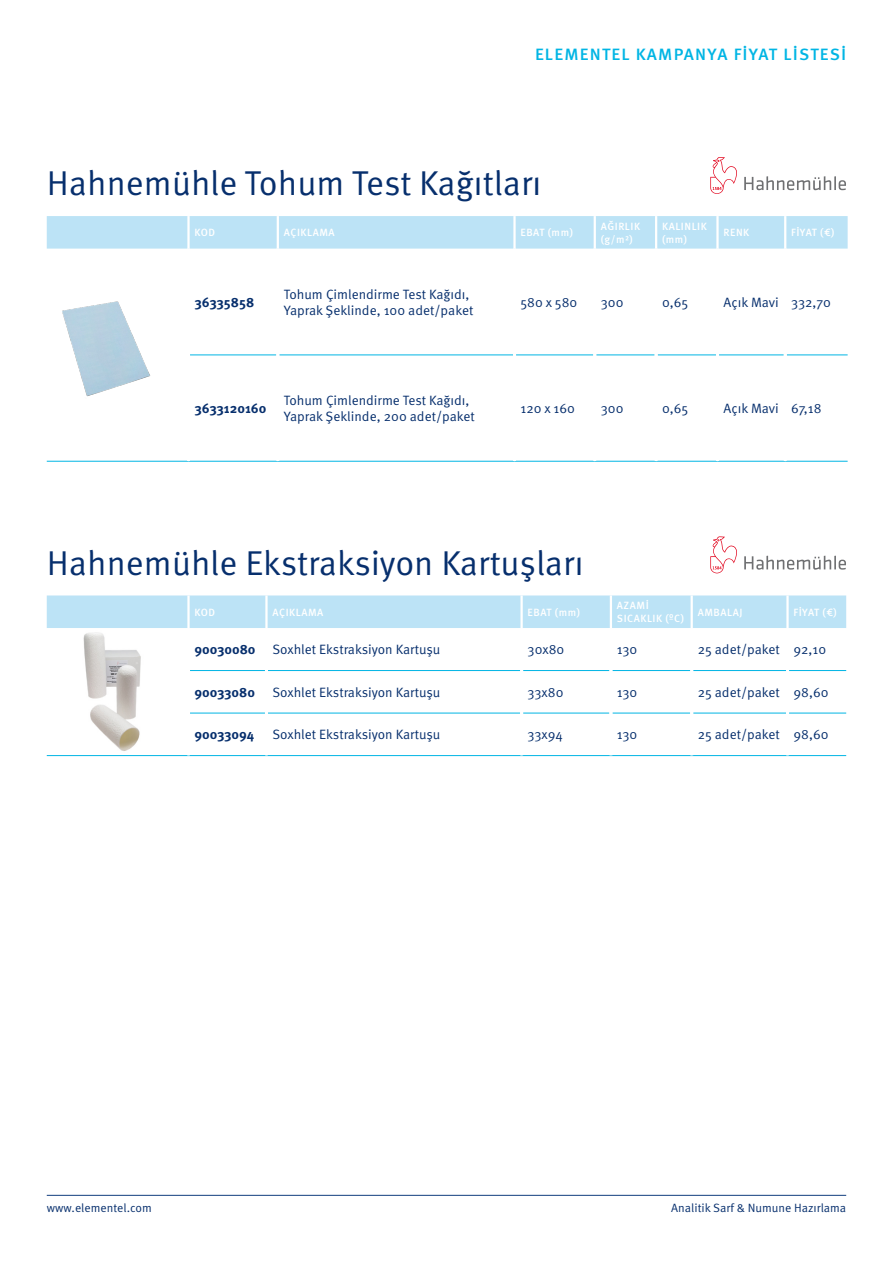
<style>
.page{position:relative;width:893px;height:1263px;background:#fff}
.page>*{position:absolute;margin:0;border:0;box-sizing:border-box;transform-origin:0 0}
.t1{font:34.5px "Meta Pro";color:#072f6d}
.t2{font:500 16.35px "Meta Pro";letter-spacing:.07em;color:#00b5e4;scale:1.05 1}
.t3{font:13.5px "Meta Pro";color:#072f6d}
.t4{font:700 13.5px "Meta Pro";color:#072f6d}
.t5{font:12px "Meta Pro";color:#072f6d}
.t6{font:500 10.5px "Meta Pro";letter-spacing:.05em;color:#fff}
</style>
<div class="page">
<img style="left:63px;top:302px;width:88px;height:95px">
<hr style="left:47px;top:1195px;width:799px;height:1px;background:#103c7d">
<svg style="left:744px;top:176px;width:102px;height:14px"></svg>
<svg style="left:710px;top:157px;width:27px;height:37px"></svg>
<div style="left:47px;top:216px;width:801px;height:33px;background:#bce3f6"></div>
<hr style="left:187px;top:216px;width:3px;height:33px;background:#fff">
<hr style="left:277px;top:216px;width:2px;height:33px;background:#fff">
<hr style="left:513px;top:216px;width:3px;height:33px;background:#fff">
<hr style="left:594px;top:216px;width:2px;height:33px;background:#fff">
<hr style="left:655px;top:216px;width:2px;height:33px;background:#fff">
<hr style="left:716px;top:216px;width:3px;height:33px;background:#fff">
<hr style="left:784px;top:216px;width:2px;height:33px;background:#fff">
<hr style="left:47px;top:461px;width:142px;height:1px;background:#00b5e4">
<hr style="left:190px;top:355px;width:86px;height:1px;background:#00b5e4">
<hr style="left:279px;top:355px;width:234px;height:1px;background:#00b5e4">
<hr style="left:516px;top:355px;width:77px;height:1px;background:#00b5e4">
<hr style="left:596px;top:355px;width:59px;height:1px;background:#00b5e4">
<hr style="left:658px;top:355px;width:58px;height:1px;background:#00b5e4">
<hr style="left:189px;top:461px;width:89px;height:1px;background:#00b5e4">
<hr style="left:278px;top:461px;width:236px;height:1px;background:#00b5e4">
<hr style="left:514px;top:461px;width:81px;height:1px;background:#00b5e4">
<hr style="left:595px;top:461px;width:61px;height:1px;background:#00b5e4">
<hr style="left:656px;top:461px;width:61px;height:1px;background:#00b5e4">
<hr style="left:719px;top:355px;width:65px;height:1px;background:#00b5e4">
<hr style="left:787px;top:355px;width:61px;height:1px;background:#00b5e4">
<hr style="left:717px;top:461px;width:68px;height:1px;background:#00b5e4">
<hr style="left:785px;top:461px;width:63px;height:1px;background:#00b5e4">
<img style="left:83px;top:632px;width:58px;height:119px">
<svg style="left:744px;top:556px;width:102px;height:14px"></svg>
<svg style="left:710px;top:536px;width:27px;height:37px"></svg>
<div style="left:47px;top:595px;width:799px;height:33px;background:#bce3f6"></div>
<hr style="left:187px;top:595px;width:3px;height:33px;background:#fff">
<hr style="left:265px;top:595px;width:3px;height:33px;background:#fff">
<hr style="left:520px;top:595px;width:3px;height:33px;background:#fff">
<hr style="left:610px;top:595px;width:2px;height:33px;background:#fff">
<hr style="left:691px;top:595px;width:2px;height:33px;background:#fff">
<hr style="left:786px;top:595px;width:3px;height:33px;background:#fff">
<hr style="left:47px;top:755px;width:142px;height:1px;background:#00b5e4">
<hr style="left:190px;top:670px;width:75px;height:1px;background:#00b5e4">
<hr style="left:268px;top:670px;width:252px;height:1px;background:#00b5e4">
<hr style="left:523px;top:670px;width:86px;height:1px;background:#00b5e4">
<hr style="left:612px;top:670px;width:78px;height:1px;background:#00b5e4">
<hr style="left:190px;top:713px;width:75px;height:1px;background:#00b5e4">
<hr style="left:268px;top:713px;width:252px;height:1px;background:#00b5e4">
<hr style="left:523px;top:713px;width:86px;height:1px;background:#00b5e4">
<hr style="left:612px;top:713px;width:78px;height:1px;background:#00b5e4">
<hr style="left:189px;top:755px;width:77px;height:1px;background:#00b5e4">
<hr style="left:266px;top:755px;width:256px;height:1px;background:#00b5e4">
<hr style="left:522px;top:755px;width:89px;height:1px;background:#00b5e4">
<hr style="left:611px;top:755px;width:81px;height:1px;background:#00b5e4">
<hr style="left:693px;top:670px;width:93px;height:1px;background:#00b5e4">
<hr style="left:789px;top:670px;width:57px;height:1px;background:#00b5e4">
<hr style="left:693px;top:713px;width:93px;height:1px;background:#00b5e4">
<hr style="left:789px;top:713px;width:57px;height:1px;background:#00b5e4">
<hr style="left:692px;top:755px;width:95px;height:1px;background:#00b5e4">
<hr style="left:787px;top:755px;width:59px;height:1px;background:#00b5e4">
<p class="t2" style="left:535px;top:44px;width:298px">ELEMENTEL KAMPANYA FİYAT LİSTESİ</p>
<p class="t1" style="left:47px;top:161px;width:496px">Hahnemühle Tohum Test Kağıtları</p>
<p class="t6" style="left:195px;top:226px;width:22px">KOD</p>
<p class="t6" style="left:284px;top:226px;width:52px">AÇIKLAMA</p>
<p class="t6" style="left:520px;top:226px;width:54px">EBAT (mm)</p>
<p class="t6" style="left:601px;top:220px;width:41px">AĞIRLIK</p>
<p class="t6" style="left:601px;top:232px;width:34px">(g/m²)</p>
<p class="t6" style="left:662px;top:220px;width:46px">KALINLIK</p>
<p class="t6" style="left:662px;top:232px;width:27px">(mm)</p>
<p class="t6" style="left:723px;top:226px;width:27px">RENK</p>
<p class="t6" style="left:791px;top:226px;width:45px">FİYAT (€)</p>
<p class="t4" style="left:195px;top:294px;width:61px">36335858</p>
<p class="t3" style="left:284px;top:285px;width:187px">Tohum Çimlendirme Test Kağıdı,</p>
<p class="t3" style="left:284px;top:302px;width:191px">Yaprak Şeklinde, 100 adet/paket</p>
<p class="t4" style="left:195px;top:400px;width:73px">3633120160</p>
<p class="t3" style="left:284px;top:392px;width:187px">Tohum Çimlendirme Test Kağıdı,</p>
<p class="t3" style="left:284px;top:408px;width:193px">Yaprak Şeklinde, 200 adet/paket</p>
<p class="t3" style="left:520px;top:294px;width:58px">580 x 580</p>
<p class="t3" style="left:601px;top:294px;width:24px">300</p>
<p class="t3" style="left:662px;top:294px;width:28px">0,65</p>
<p class="t3" style="left:723px;top:294px;width:57px">Açık Mavi</p>
<p class="t3" style="left:791px;top:294px;width:41px">332,70</p>
<p class="t3" style="left:520px;top:400px;width:56px">120 x 160</p>
<p class="t3" style="left:601px;top:400px;width:24px">300</p>
<p class="t3" style="left:662px;top:400px;width:28px">0,65</p>
<p class="t3" style="left:723px;top:400px;width:57px">Açık Mavi</p>
<p class="t3" style="left:791px;top:400px;width:32px">67,18</p>
<p class="t1" style="left:47px;top:541px;width:538px">Hahnemühle Ekstraksiyon Kartuşları</p>
<p class="t6" style="left:195px;top:605px;width:22px">KOD</p>
<p class="t6" style="left:272px;top:605px;width:52px">AÇIKLAMA</p>
<p class="t6" style="left:528px;top:605px;width:54px">EBAT (mm)</p>
<p class="t6" style="left:617px;top:599px;width:33px">AZAMİ</p>
<p class="t6" style="left:617px;top:612px;width:69px">SICAKLIK (ºC)</p>
<p class="t6" style="left:698px;top:605px;width:46px">AMBALAJ</p>
<p class="t6" style="left:793px;top:605px;width:45px">FİYAT (€)</p>
<p class="t4" style="left:195px;top:641px;width:63px">90030080</p>
<p class="t3" style="left:272px;top:641px;width:169px">Soxhlet Ekstraksiyon Kartuşu</p>
<p class="t3" style="left:528px;top:641px;width:38px">30x80</p>
<p class="t3" style="left:617px;top:641px;width:22px">130</p>
<p class="t3" style="left:698px;top:641px;width:84px">25 adet/paket</p>
<p class="t3" style="left:793px;top:641px;width:34px">92,10</p>
<p class="t4" style="left:195px;top:684px;width:62px">90033080</p>
<p class="t3" style="left:272px;top:684px;width:169px">Soxhlet Ekstraksiyon Kartuşu</p>
<p class="t3" style="left:528px;top:684px;width:37px">33x80</p>
<p class="t3" style="left:617px;top:684px;width:22px">130</p>
<p class="t3" style="left:698px;top:684px;width:84px">25 adet/paket</p>
<p class="t3" style="left:793px;top:684px;width:37px">98,60</p>
<p class="t4" style="left:195px;top:726px;width:61px">90033094</p>
<p class="t3" style="left:272px;top:726px;width:169px">Soxhlet Ekstraksiyon Kartuşu</p>
<p class="t3" style="left:528px;top:726px;width:37px">33x94</p>
<p class="t3" style="left:617px;top:726px;width:22px">130</p>
<p class="t3" style="left:698px;top:726px;width:84px">25 adet/paket</p>
<p class="t3" style="left:793px;top:726px;width:37px">98,60</p>
<p class="t5" style="left:47px;top:1200px;width:107px">www.elementel.com</p>
<p class="t5" style="left:671px;top:1200px;width:176px">Analitik Sarf &amp; Numune Hazırlama</p>
</div>
